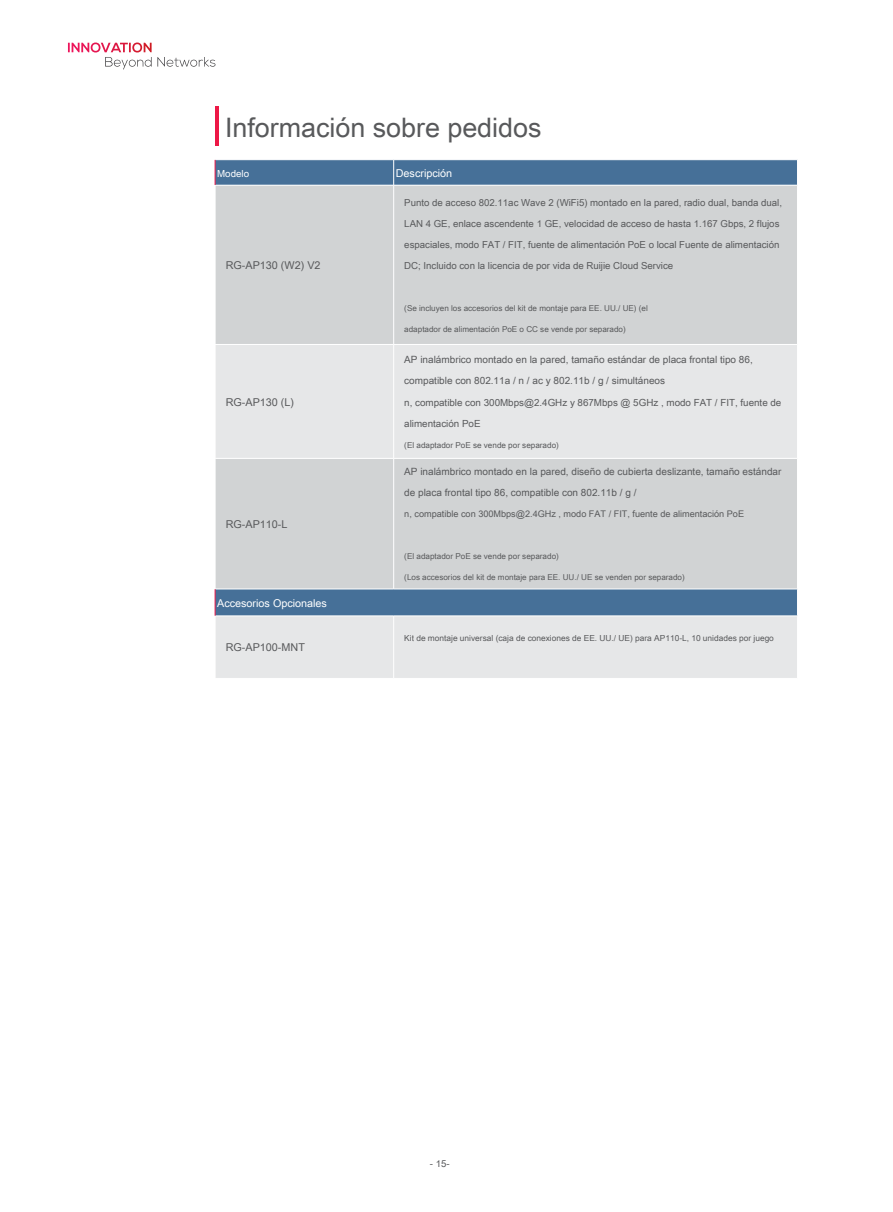
<style>
.page{position:relative;width:893px;height:1212px;background:#fff}
.page>*{position:absolute;margin:0;border:0;box-sizing:border-box;transform-origin:0 0}
.t1{font:26.85px "Arial Unicode MS";color:#58595b}
.t2{font:10.8px "Arial Unicode MS";color:#58595b}
.t3{font:10.8px "Arial Unicode MS";color:#fff}
.t4{font:10.05px/21px "Arial Unicode MS";color:#58595b}
.t5{font:9.75px/21px "Arial Unicode MS";color:#58595b}
.t6{font:9.75px "Arial Unicode MS";color:#fff}
.t7{font:9.6px/21px "Arial Unicode MS";color:#58595b}
.t8{font:9.15px "Arial Unicode MS";color:#58595b}
.t9{font:8.4px "Arial Unicode MS";color:#58595b}
.t10{font:8.1px "Arial Unicode MS";color:#58595b}
</style>
<div class="page">
<svg style="left:68px;top:43px;width:148px;height:26px"></svg>
<svg style="left:216px;top:160px;width:581px;height:25px;background:#497299"></svg>
<div style="left:216px;top:186px;width:581px;height:158px;background:#d1d3d4"></div>
<svg style="left:216px;top:345px;width:581px;height:333px;background:#d1d6da"></svg>
<svg style="left:393px;top:160px;width:1px;height:25px"></svg>
<hr style="left:393px;top:185px;width:1px;height:159px;background:#fff">
<hr style="left:393px;top:345px;width:1px;height:113px;background:#fff">
<hr style="left:215px;top:458px;width:179px;height:1px;background:#fff">
<hr style="left:394px;top:458px;width:404px;height:1px;background:#fff">
<hr style="left:393px;top:459px;width:1px;height:130px;background:#fff">
<hr style="left:215px;top:589px;width:179px;height:1px;background:#fff">
<hr style="left:394px;top:589px;width:404px;height:1px;background:#fff">
<hr style="left:215px;top:616px;width:179px;height:1px;background:#fff">
<hr style="left:394px;top:616px;width:404px;height:1px;background:#fff">
<hr style="left:393px;top:616px;width:1px;height:62px;background:#fff">
<svg style="left:215px;top:160px;width:1px;height:25px"></svg>
<svg style="left:215px;top:589px;width:1px;height:27px"></svg>
<hr style="left:215px;top:107px;width:3px;height:39px;background:#ed1846">
<h1 class="t1" style="left:225px;top:109px;width:318px">Información sobre pedidos</h1>
<p class="t6" style="left:217px;top:166px;width:33px">Modelo</p>
<p class="t3" style="left:396px;top:165px;width:58px">Descripción</p>
<p class="t7" style="left:404px;top:192px;width:379px">Punto de acceso 802.11ac Wave 2 (WiFi5) montado en la pared, radio dual, banda dual, LAN 4 GE, enlace ascendente 1 GE, velocidad de acceso de hasta 1.167 Gbps, 2 flujos espaciales, modo FAT / FIT, fuente de alimentación PoE o local Fuente de alimentación DC; Incluido con la licencia de por vida de Ruijie Cloud Service</p>
<p class="t10" style="left:404px;top:302px;width:245px">(Se incluyen los accesorios del kit de montaje para EE. UU./ UE) (el</p>
<p class="t10" style="left:404px;top:323px;width:223px">adaptador de alimentación PoE o CC se vende por separado)</p>
<p class="t2" style="left:226px;top:257px;width:96px">RG-AP130 (W2) V2</p>
<p class="t2" style="left:226px;top:394px;width:70px">RG-AP130 (L)</p>
<p class="t2" style="left:226px;top:516px;width:63px">RG-AP110-L</p>
<p class="t3" style="left:217px;top:595px;width:111px">Accesorios Opcionales</p>
<p class="t2" style="left:226px;top:640px;width:81px">RG-AP100-MNT</p>
<p class="t4" style="left:404px;top:349px;width:350px">AP inalámbrico montado en la pared, tamaño estándar de placa frontal tipo 86, compatible con 802.11a / n / ac y 802.11b / g / simultáneos</p>
<p class="t5" style="left:404px;top:391px;width:379px">n, compatible con 300Mbps@2.4GHz y 867Mbps @ 5GHz , modo FAT / FIT, fuente de alimentación PoE</p>
<p class="t10" style="left:404px;top:439px;width:156px">(El adaptador PoE se vende por separado)</p>
<p class="t4" style="left:404px;top:461px;width:379px">AP inalámbrico montado en la pared, diseño de cubierta deslizante, tamaño estándar de placa frontal tipo 86, compatible con 802.11b / g /</p>
<p class="t8" style="left:404px;top:507px;width:341px">n, compatible con 300Mbps@2.4GHz , modo FAT / FIT, fuente de alimentación PoE</p>
<p class="t10" style="left:404px;top:551px;width:156px">(El adaptador PoE se vende por separado)</p>
<p class="t10" style="left:404px;top:572px;width:282px">(Los accesorios del kit de montaje para EE. UU./ UE se venden por separado)</p>
<p class="t9" style="left:404px;top:632px;width:371px">Kit de montaje universal (caja de conexiones de EE. UU./ UE) para AP110-L, 10 unidades por juego</p>
<p class="t7" style="left:430px;top:1152px;width:21px">- 15-</p>
</div>
